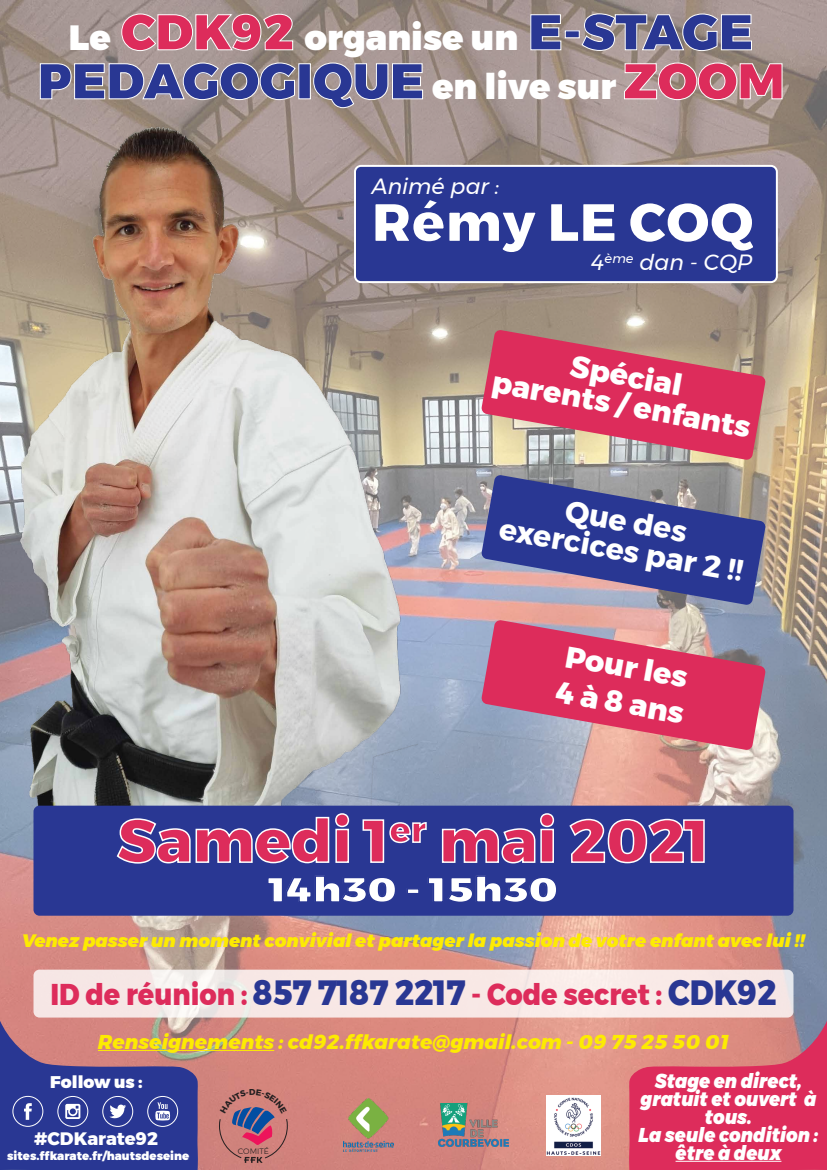
<style>
.page{position:relative;width:827px;height:1170px;background:#fff}
.page>*{position:absolute;margin:0;border:0;box-sizing:border-box;transform-origin:0 0}
.t1{font:800 60px "Montserrat";color:#dd2c5b}
.t2{font:900 55px "Montserrat";color:#fff}
.t3{font:900 50px "Montserrat";color:#293793}
.t4{font:900 35px "Montserrat";color:#fff}
.t5{font:900 35px "Montserrat";color:#fff;scale:1.2 1}
.t6{font:800 30px "Montserrat";color:#dd2c5b;scale:.9 1}
.t7{font:800 30px/36px "Montserrat";color:#fff}
.t8{font:700 30px/29px "Montserrat";color:#fff;text-align:center}
.t9{font:italic 22px "Montserrat";color:#fff}
.t10{font:italic 900 20px/18px "Montserrat";color:#fff;text-align:center;scale:.89 1}
.t11{font:italic 800 20px "Montserrat";color:#fdeb02}
.t12{font:italic 900 18px "Montserrat";color:#fdeb02}
.t13{font:800 17.95px "Montserrat";color:#fff}
.t14{font:900 16.9px "Montserrat";color:#fff}
.t15{font:900 11.65px "Montserrat";color:#fff}
.t16{font:300 7.9px "Montserrat";color:#231f20}
.s1{font-size:50px;color:#dd2c5b}
.s2{font-size:50px;color:#293793}
.s3{font-size:35px;color:#fff}
.s4{color:#dd2c5b}
.s5{font-size:35px;color:#293793}
</style>
<div class="page">
<img style="left:0;top:0;width:827px;height:1169px">
<img style="left:0;top:116px;width:418px;height:700px">
<svg style="left:121px;top:13px;width:173px;height:39px;background:#aea09c"></svg>
<svg style="left:530px;top:14px;width:32px;height:37px"></svg>
<div style="left:565px;top:30px;width:15px;height:8px;border:1px solid #fff"></div>
<svg style="left:581px;top:13px;width:171px;height:39px;background:#a99c95"></svg>
<svg style="left:39px;top:62px;width:257px;height:39px;background:#ab9e98"></svg>
<div style="left:298px;top:63px;width:13px;height:36px;border:1px solid #fff"></div>
<svg style="left:313px;top:62px;width:111px;height:47px;background:#ae9f9a"></svg>
<svg style="left:623px;top:62px;width:160px;height:39px;background:#aea098"></svg>
<div style="left:355px;top:166px;width:422px;height:116px;background:#293793;border-radius:6px"></div>
<div style="left:354px;top:165px;width:424px;height:118px;border:2px solid #fff;border-radius:6px"></div>
<svg style="left:481px;top:619px;width:285px;height:131px;background:#cf5b7b"></svg>
<svg style="left:481px;top:474px;width:285px;height:131px;background:#595e99"></svg>
<svg style="left:481px;top:329px;width:285px;height:131px;background:#cf5d72"></svg>
<svg style="left:0;top:1020px;width:198px;height:150px;background:#5e5490"></svg>
<div style="left:12px;top:1095px;width:31px;height:31px;border:1px solid #fff;border-radius:50%"></div>
<svg style="left:629px;top:1020px;width:198px;height:150px;background:#da4867"></svg>
<hr style="left:676px;top:1160px;width:105px;height:1px;background:#fff">
<img style="left:546px;top:1095px;width:55px;height:60px">
<img style="left:344px;top:1098px;width:49px;height:53px">
<img style="left:439px;top:1103px;width:70px;height:43px">
<div style="left:34px;top:969px;width:760px;height:48px;background:#f8e8e5;border-radius:6px"></div>
<hr style="left:98px;top:1049px;width:176px;height:1px;background:#fdeb02">
<div style="left:34px;top:805px;width:760px;height:110px;background:#293793;border-radius:6px"></div>
<svg style="left:116px;top:813px;width:234px;height:51px"></svg>
<svg style="left:362px;top:819px;width:65px;height:44px"></svg>
<svg style="left:441px;top:813px;width:114px;height:51px"></svg>
<svg style="left:569px;top:818px;width:136px;height:46px"></svg>
<svg style="left:219px;top:1089px;width:69px;height:73px;background:#b4737c"></svg>
<h3 class="t4" style="left:69px;top:9px;width:686px">Le <span class="s1">CDK92</span> organise un <span class="s2">E-STAGE</span></h3>
<h3 class="t3" style="left:38px;top:40px;width:748px">PEDAGOGIQUE <span class="s3">en live sur</span> <span class="s4">ZOOM</span></h3>
<p class="t9" style="left:372px;top:169px;width:129px">Animé par :</p>
<h2 class="t2" style="left:372px;top:177px;width:384px">Rémy LE COQ</h2>
<p class="t9" style="left:590px;top:245px;width:163px">4<sup>ème</sup> dan - CQP</p>
<h3 class="t7" style="left:500px;top:339px;width:264px;line-height:29px;text-align:center;rotate:10deg">Spécial<br>parents / enfants</h3>
<h3 class="t8" style="left:507px;top:485px;width:249px;rotate:10deg">Que des exercices par 2 !!</h3>
<h3 class="t7" style="left:566px;top:638px;width:131px;rotate:10deg">Pour les<br>4 à 8 ans</h3>
<h1 class="t1" style="left:117px;top:792px;width:595px">Samedi 1<sup>er</sup> mai 2021</h1>
<h3 class="t5" style="left:269px;top:860px;width:242px">14h30 - 15h30</h3>
<p class="t12" style="left:22px;top:926px;width:785px">Venez passer un moment convivial et partager la passion de votre enfant avec lui !!</p>
<h3 class="t6" style="left:50px;top:969px;width:809px">ID de réunion : <span class="s5">857 7187 2217</span> - Code secret : <span class="s5">CDK92</span></h3>
<p class="t11" style="left:98px;top:1025px;width:633px">Renseignements : cd92.ffkarate@gmail.com - 09 75 25 50 01</p>
<p class="t14" style="left:50px;top:1068px;width:94px">Follow us :</p>
<p class="t13" style="left:34px;top:1124px;width:125px">#CDKarate92</p>
<p class="t15" style="left:7px;top:1146px;width:184px">sites.ffkarate.fr/hautsdeseine</p>
<p class="t16" style="left:238px;top:1145px;width:32px">COMITÉ</p>
<p class="t10" style="left:639px;top:1071px;width:203px">Stage en direct, gratuit et ouvert à tous.<br>La seule condition : être à deux</p>
</div>
